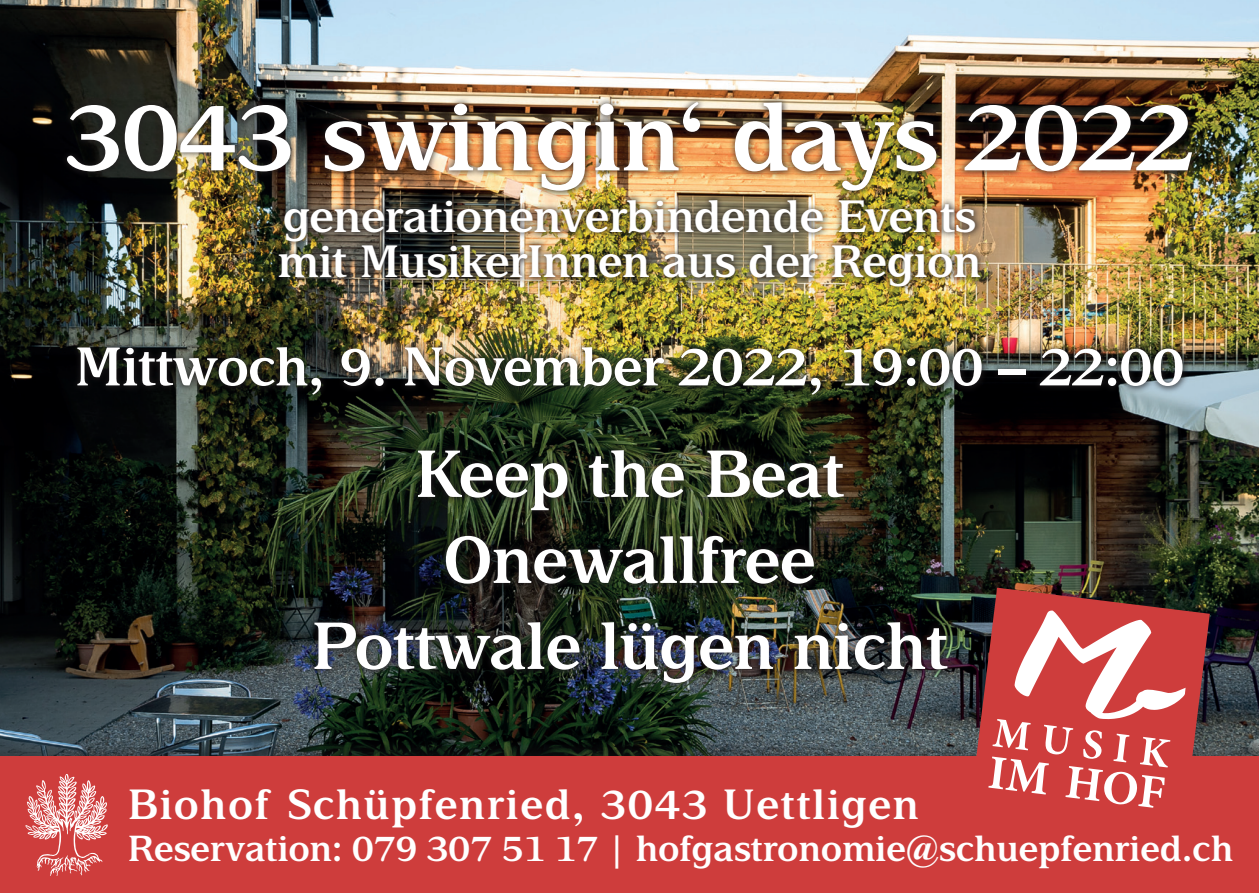
<style>
.page{position:relative;width:1259px;height:893px;background:#fff}
.page>*{position:absolute;margin:0;border:0;box-sizing:border-box;transform-origin:0 0}
.t1{font:600 96px "Delima MT Std";letter-spacing:-.02em;color:#fff}
.t2{font:600 66px/86.1px "Delima MT Std";letter-spacing:-.02em;color:#fff;text-align:center}
.t3{font:600 54px "Delima MT Std";letter-spacing:-.02em;color:#fff}
.t4{font:600 45px/45px "Delima MT Std";letter-spacing:-.02em;color:#fff}
.t5{font:600 42px "Delima MT Std";letter-spacing:.03em;color:#fff}
.t6{font:600 36px "Delima MT Std";letter-spacing:-.01em;color:#fff}
.s1{font-weight:700}
</style>
<div class="page">
<img style="left:0;top:0;width:1259px;height:893px">
<h1 class="t1" style="left:64px;top:84px;width:1132px">3043 swingin‘ days 2022</h1>
<p class="t4" style="left:277px;top:194px;width:706px">generationenverbindende Events mit MusikerInnen aus der Region</p>
<p class="t3" style="left:74px;top:337px;width:1111px">Mittwoch, 9. November 2022, 19:00 – 22:00</p>
<h2 class="t2" style="left:311px;top:431px;width:639px">Keep the Beat<br>Onewallfree<br>Pottwale lügen nicht</h2>
<p class="t5" style="left:128px;top:781px;width:793px">Biohof Schüpfenried, 3043 Uettligen</p>
<p class="t6" style="left:128px;top:829px;width:1107px">Reservation: 079 307 51 17 | hofgastronomie<span class="s1">@</span>schuepfenried.ch</p>
</div>
